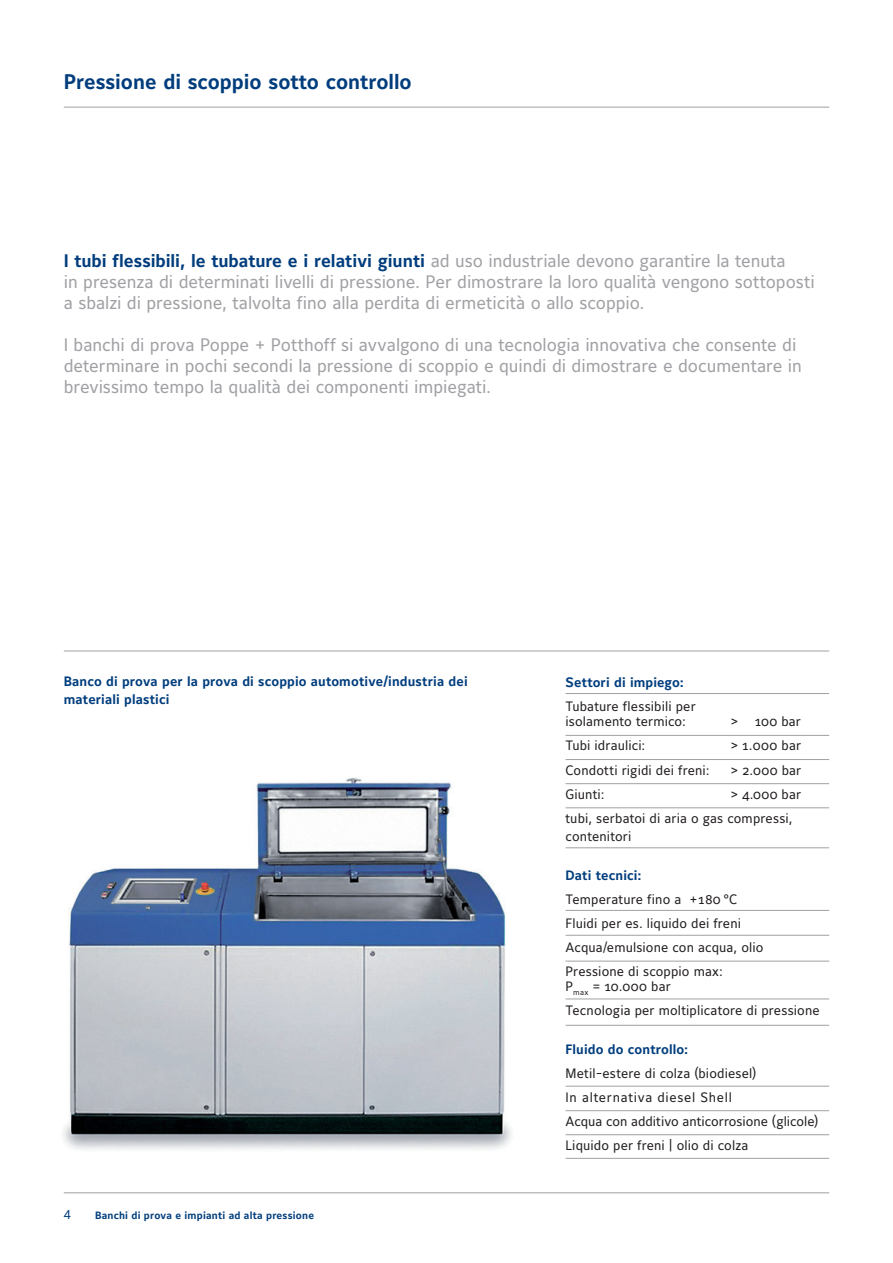
<style>
.page{position:relative;width:893px;height:1263px;background:#fff}
.page>*{position:absolute;margin:0;border:0;box-sizing:border-box;transform-origin:0 0}
.t1{font:700 21px "Maurea";color:#013d7d}
.t2{font:18px/21px "Maurea";letter-spacing:-.005em;color:#a0a1a5}
.t3{font:13.5px/24px "Maurea";letter-spacing:.01em;color:#231f20}
.t4{font:700 13.5px/18px "Maurea";letter-spacing:.01em;color:#013d7d}
.t5{font:12.75px "Maurea Regular Caps Tf";color:#013d7d}
.t6{font:700 10.5px "Maurea";letter-spacing:.02em;color:#013d7d}
.s1{font-weight:700;color:#013d7d}
</style>
<div class="page">
<img style="left:63px;top:777px;width:448px;height:373px">
<hr style="left:64px;top:107px;width:765px;height:1px;background:#a0a1a5">
<hr style="left:64px;top:1192px;width:765px;height:1px;background:#a0a1a5">
<hr style="left:64px;top:651px;width:765px;height:1px;background:#a0a1a5">
<hr style="left:566px;top:735px;width:263px;height:1px;background:#a0a1a5">
<hr style="left:566px;top:693px;width:263px;height:1px;background:#a0a1a5">
<hr style="left:566px;top:759px;width:263px;height:1px;background:#a0a1a5">
<hr style="left:566px;top:783px;width:263px;height:1px;background:#a0a1a5">
<hr style="left:566px;top:807px;width:263px;height:1px;background:#a0a1a5">
<hr style="left:566px;top:910px;width:263px;height:1px;background:#a0a1a5">
<hr style="left:566px;top:847px;width:263px;height:1px;background:#a0a1a5">
<hr style="left:566px;top:935px;width:263px;height:1px;background:#a0a1a5">
<hr style="left:566px;top:961px;width:263px;height:1px;background:#a0a1a5">
<hr style="left:566px;top:998px;width:263px;height:1px;background:#a0a1a5">
<hr style="left:566px;top:1025px;width:263px;height:1px;background:#a0a1a5">
<hr style="left:566px;top:1086px;width:263px;height:1px;background:#a0a1a5">
<hr style="left:566px;top:1110px;width:263px;height:1px;background:#a0a1a5">
<hr style="left:566px;top:1134px;width:263px;height:1px;background:#a0a1a5">
<hr style="left:566px;top:1158px;width:263px;height:1px;background:#a0a1a5">
<p class="t1" style="left:64px;top:70px;width:349px">Pressione di scoppio sotto controllo</p>
<p class="t2" style="left:64px;top:252px;width:753px"><span class="s1">I tubi flessibili, le tubature e i relativi giunti</span> ad uso industriale devono garantire la tenuta<br>in presenza di determinati livelli di pressione. Per dimostrare la loro qualità vengono sottoposti a sbalzi di pressione, talvolta fino alla perdita di ermeticità o allo scoppio.</p>
<p class="t2" style="left:64px;top:336px;width:739px">I banchi di prova Poppe + Potthoff si avvalgono di una tecnologia innovativa che consente di determinare in pochi secondi la pressione di scoppio e quindi di dimostrare e documentare in brevissimo tempo la qualità dei componenti impiegati.</p>
<p class="t4" style="left:64px;top:673px;width:405px">Banco di prova per la prova di scoppio automotive/industria dei materiali plastici</p>
<p class="t5" style="left:64px;top:1207px;width:9px">4</p>
<p class="t6" style="left:95px;top:1209px;width:221px">Banchi di prova e impianti ad alta pressione</p>
<p class="t4" style="left:566px;top:674px;width:120px">Settori di impiego:</p>
<p class="t3" style="left:566px;top:700px;width:132px;line-height:15px">Tubature flessibili per isolamento termico:</p>
<p class="t3" style="left:731px;top:710px;width:72px">&gt; 100 bar</p>
<p class="t3" style="left:566px;top:734px;width:81px">Tubi idraulici:</p>
<p class="t3" style="left:731px;top:734px;width:72px">&gt; 1.000 bar</p>
<p class="t3" style="left:566px;top:758px;width:145px">Condotti rigidi dei freni:</p>
<p class="t3" style="left:731px;top:758px;width:72px">&gt; 2.000 bar</p>
<p class="t3" style="left:566px;top:782px;width:40px">Giunti:</p>
<p class="t3" style="left:566px;top:782px;width:237px;text-indent:165px">&gt; 4.000 bar tubi, serbatoi di aria o gas compressi,</p>
<p class="t3" style="left:566px;top:824px;width:67px">contenitori</p>
<p class="t4" style="left:566px;top:866px;width:78px">Dati tecnici:</p>
<p class="t3" style="left:566px;top:887px;width:199px">Temperature fino a +180 °C<br>Fluidi per es. liquido dei freni<br>Acqua/emulsione con acqua, olio<br>Pressione di scoppio max:</p>
<p class="t3" style="left:566px;top:974px;width:256px">P<sub>max</sub> = 10.000 bar<br>Tecnologia per moltiplicatore di pressione</p>
<p class="t4" style="left:566px;top:1040px;width:124px">Fluido do controllo:</p>
<p class="t3" style="left:566px;top:1061px;width:254px">Metil-estere di colza (biodiesel)<br>In alternativa diesel Shell<br>Acqua con additivo anticorrosione (glicole)<br>Liquido per freni | olio di colza</p>
</div>
